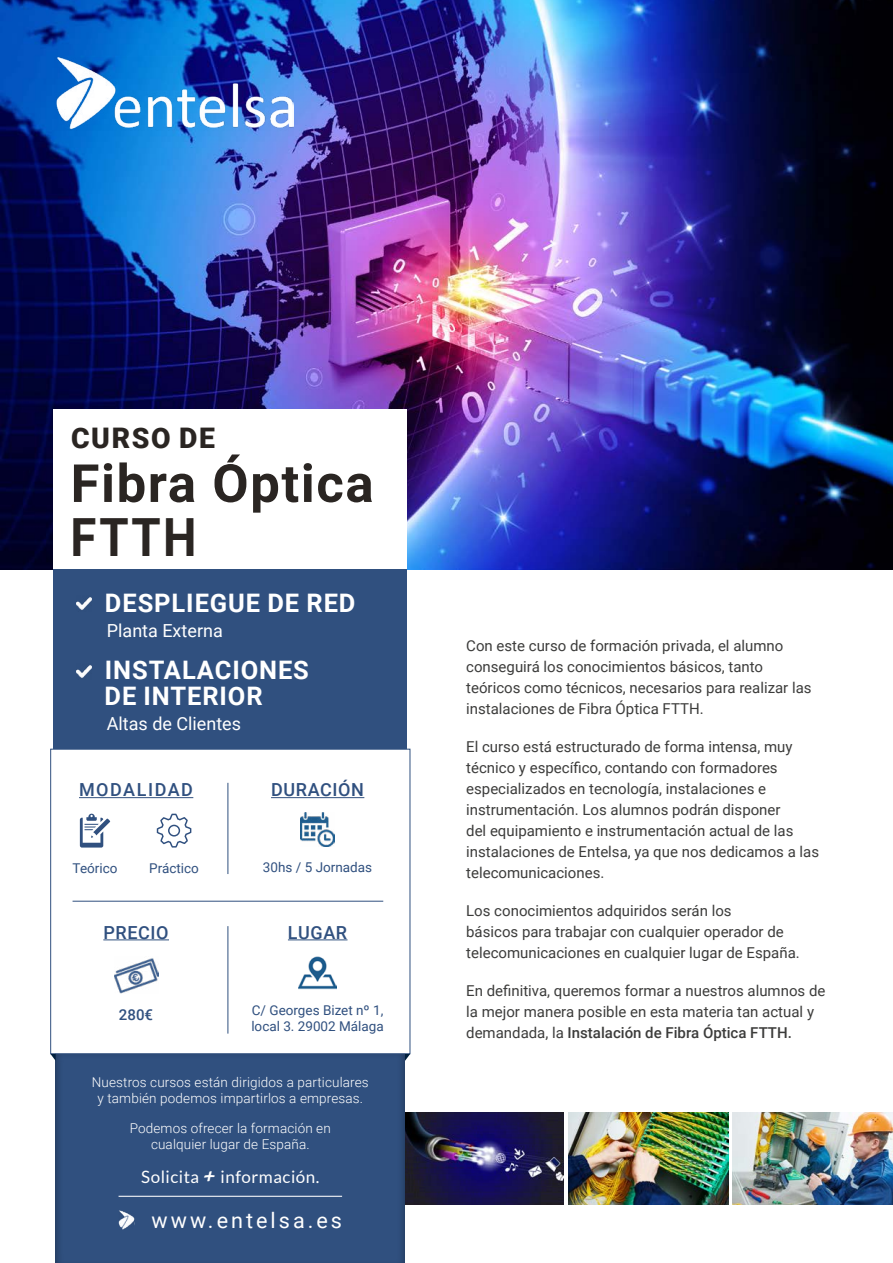
<style>
.page{position:relative;width:893px;height:1263px;background:#fff}
.page>*{position:absolute;margin:0;border:0;box-sizing:border-box;transform-origin:0 0}
.t1{font:700 52.65px/54.3px "Roboto";letter-spacing:.03em;color:#2a2522}
.t2{font:900 28.35px "Roboto";letter-spacing:.055em;color:#2a2522}
.t3{font:700 25.5px/25.7px "Roboto";letter-spacing:.035em;color:#fff}
.t4{font:21.6px "Roboto";letter-spacing:.14em;color:#fff}
.t5{font:18px "Roboto";color:#fff}
.t6{font:500 18px "Roboto";letter-spacing:.035em;color:#30507f}
.t7{font:500 18px "Roboto";letter-spacing:.085em;color:#30507f}
.t8{font:16.95px "Lato";letter-spacing:.03em;color:#fff}
.t9{font:15px/21px "Roboto";color:#3c3c3b}
.t10{font:500 15px "Roboto";color:#30507f}
.t11{font:300 13.5px/16.5px "Roboto";letter-spacing:.01em;color:#fff;text-align:center}
.t12{font:13.5px/16.2px "Roboto";color:#30507f}
.s1{font-family:"Satisfy";font-size:29.7px}
.s2{font-weight:500}
</style>
<div class="page">
<img style="left:568px;top:1113px;width:160px;height:91px">
<img style="left:732px;top:1113px;width:160px;height:91px">
<img style="left:418px;top:1113px;width:146px;height:91px">
<img style="left:0;top:0;width:893px;height:569px">
<img style="left:54px;top:58px;width:240px;height:73px">
<div style="left:54px;top:551px;width:353px;height:211px;background:#30507f"></div>
<div style="left:54px;top:410px;width:353px;height:159px;background:#fff"></div>
<img style="left:76px;top:597px;width:16px;height:13px">
<img style="left:76px;top:665px;width:16px;height:13px">
<div style="left:42px;top:1034px;width:376px;height:229px;background:#000;opacity:.45"></div>
<div style="left:50px;top:749px;width:360px;height:305px;background:#fff;border:1px solid #30507f"></div>
<hr style="left:73px;top:901px;width:310px;height:1px;background:#30507f">
<hr style="left:228px;top:783px;width:1px;height:91px;background:#30507f">
<hr style="left:228px;top:926px;width:1px;height:107px;background:#30507f">
<hr style="left:79px;top:797px;width:114px;height:1px;background:#30507f">
<svg style="left:80px;top:814px;width:30px;height:33px"></svg>
<svg style="left:157px;top:814px;width:34px;height:33px"></svg>
<hr style="left:271px;top:797px;width:93px;height:1px;background:#30507f">
<img style="left:301px;top:813px;width:33px;height:33px">
<hr style="left:103px;top:939px;width:66px;height:1px;background:#30507f">
<img style="left:114px;top:958px;width:44px;height:35px">
<hr style="left:288px;top:939px;width:59px;height:1px;background:#30507f">
<img style="left:298px;top:956px;width:39px;height:33px">
<svg style="left:405px;top:1054px;width:5px;height:7px"></svg>
<hr style="left:119px;top:1196px;width:223px;height:1px;background:#fff">
<svg style="left:50px;top:1054px;width:6px;height:7px"></svg>
<img style="left:119px;top:1210px;width:17px;height:20px">
<h2 class="t2" style="left:71px;top:418px;width:145px">CURSO DE</h2>
<h1 class="t1" style="left:71px;top:454px;width:304px">Fibra Óptica<br>FTTH</h1>
<h3 class="t3" style="left:105px;top:589px;width:252px">DESPLIEGUE DE RED</h3>
<p class="t5" style="left:107px;top:618px;width:117px">Planta Externa</p>
<h3 class="t3" style="left:105px;top:656px;width:206px">INSTALACIONES<br>DE INTERIOR</h3>
<p class="t5" style="left:107px;top:711px;width:136px">Altas de Clientes</p>
<p class="t7" style="left:79px;top:777px;width:115px">MODALIDAD</p>
<p class="t6" style="left:271px;top:777px;width:94px">DURACIÓN</p>
<p class="t12" style="left:73px;top:860px;width:46px">Teórico</p>
<p class="t12" style="left:149px;top:860px;width:51px">Práctico</p>
<p class="t12" style="left:263px;top:858px;width:111px">30hs / 5 Jornadas</p>
<p class="t6" style="left:103px;top:919px;width:67px">PRECIO</p>
<p class="t6" style="left:288px;top:919px;width:61px">LUGAR</p>
<p class="t10" style="left:119px;top:1004px;width:36px">280€</p>
<p class="t12" style="left:251px;top:1001px;width:134px">C/ Georges Bizet nº 1, local 3. 29002 Málaga</p>
<p class="t11" style="left:92px;top:1073px;width:278px">Nuestros cursos están dirigidos a particulares y también podemos impartirlos a empresas.</p>
<p class="t11" style="left:130px;top:1119px;width:203px">Podemos ofrecer la formación en cualquier lugar de España.</p>
<p class="t8" style="left:141px;top:1167px;width:180px">Solicita <span class="s1">+</span> información.</p>
<h3 class="t4" style="left:152px;top:1205px;width:192px">www.entelsa.es</h3>
<p class="t9" style="left:466px;top:635px;width:347px">Con este curso de formación privada, el alumno conseguirá los conocimientos básicos, tanto teóricos como técnicos, necesarios para realizar las instalaciones de Fibra Óptica FTTH.</p>
<p class="t9" style="left:466px;top:736px;width:354px">El curso está estructurado de forma intensa, muy técnico y específico, contando con formadores especializados en tecnología, instalaciones e instrumentación. Los alumnos podrán disponer<br>del equipamiento e instrumentación actual de las instalaciones de Entelsa, ya que nos dedicamos a las telecomunicaciones.</p>
<p class="t9" style="left:466px;top:900px;width:335px">Los conocimientos adquiridos serán los<br>básicos para trabajar con cualquier operador de telecomunicaciones en cualquier lugar de España.</p>
<p class="t9" style="left:466px;top:980px;width:361px">En definitiva, queremos formar a nuestros alumnos de la mejor manera posible en esta materia tan actual y demandada, la <span class="s2">Instalación de Fibra Óptica FTTH.</span></p>
</div>
